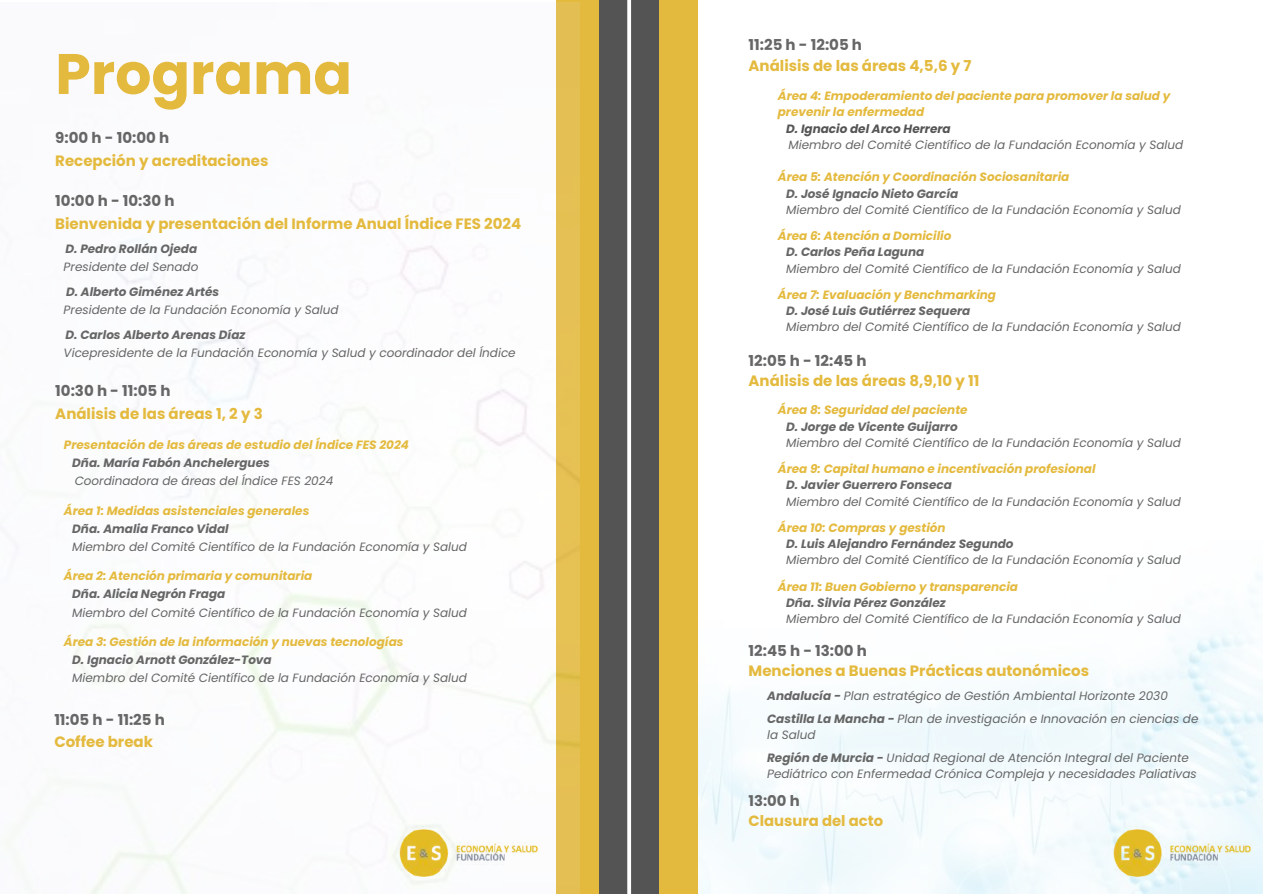
<style>
.page{position:relative;width:1263px;height:894px;background:#fff}
.page>*{position:absolute;margin:0;border:0;box-sizing:border-box;transform-origin:0 0}
.t1{font:700 56.85px "Poppins";color:#e4ba3e}
.t2{font:700 15px "Poppins";color:#e4ba3e}
.t3{font:700 15px "Poppins";color:#666}
.t4{font:700 14.85px "Poppins";color:#e4ba3e}
.t5{font:700 14.85px "Poppins";color:#666}
.t6{font:italic 12px/22.5px "Poppins";color:#666}
.t7{font:italic 700 12px/16.2px "Poppins";color:#e4ba3e}
.t8{font:italic 700 12px "Poppins";color:#666}
.t9{font:italic 700 12px "Poppins";color:#545454}
.s1{font-weight:700}
</style>
<div class="page">
<img style="left:698px;top:575px;width:565px;height:318px">
<div style="left:557px;top:0;width:141px;height:893px;background:#e4ba3e"></div>
<div style="left:599px;top:0;width:59px;height:893px;background:#545454"></div>
<svg style="left:627px;top:0;width:5px;height:893px"></svg>
<img style="left:7px;top:3px;width:572px;height:890px">
<img style="left:1108px;top:819px;width:145px;height:66px">
<img style="left:395px;top:819px;width:145px;height:66px">
<h1 class="t1" style="left:55px;top:34px;width:298px">Programa</h1>
<p class="t3" style="left:55px;top:127px;width:115px">9:00 h - 10:00 h</p>
<p class="t2" style="left:55px;top:150px;width:215px">Recepción y acreditaciones</p>
<p class="t3" style="left:55px;top:191px;width:121px">10:00 h - 10:30 h</p>
<p class="t2" style="left:55px;top:213px;width:467px">Bienvenida y presentación del Informe Anual Índice FES 2024</p>
<p class="t8" style="left:65px;top:240px;width:133px">D. Pedro Rollán Ojeda</p>
<p class="t6" style="left:64px;top:255px;width:136px">Presidente del Senado</p>
<p class="t8" style="left:66px;top:283px;width:155px">D. Alberto Giménez Artés</p>
<p class="t6" style="left:64px;top:298px;width:276px">Presidente de la Fundación Economía y Salud</p>
<p class="t8" style="left:65px;top:326px;width:182px">D. Carlos Alberto Arenas Díaz</p>
<p class="t6" style="left:64px;top:341px;width:454px">Vicepresidente de la Fundación Economía y Salud y coordinador del Índice</p>
<p class="t3" style="left:55px;top:380px;width:117px">10:30 h - 11:05 h</p>
<p class="t2" style="left:55px;top:403px;width:209px">Análisis de las áreas 1, 2 y 3</p>
<p class="t7" style="left:64px;top:436px;width:347px">Presentación de las áreas de estudio del Índice FES 2024</p>
<p class="t8" style="left:72px;top:454px;width:199px">Dña. María Fabón Anchelergues</p>
<p class="t6" style="left:75px;top:469px;width:260px">Coordinadora de áreas del Índice FES 2024</p>
<p class="t7" style="left:64px;top:502px;width:247px">Área 1: Medidas asistenciales generales</p>
<p class="t8" style="left:72px;top:520px;width:158px">Dña. Amalia Franco Vidal</p>
<p class="t6" style="left:72px;top:535px;width:396px">Miembro del Comité Científico de la Fundación Economía y Salud</p>
<p class="t7" style="left:64px;top:568px;width:250px">Área 2: Atención primaria y comunitaria</p>
<p class="t8" style="left:72px;top:585px;width:155px">Dña. Alicia Negrón Fraga</p>
<p class="t6" style="left:72px;top:601px;width:396px">Miembro del Comité Científico de la Fundación Economía y Salud</p>
<p class="t7" style="left:64px;top:633px;width:341px">Área 3: Gestión de la información y nuevas tecnologías</p>
<p class="t8" style="left:72px;top:651px;width:201px">D. Ignacio Arnott González-Tova</p>
<p class="t6" style="left:72px;top:666px;width:396px">Miembro del Comité Científico de la Fundación Economía y Salud</p>
<p class="t3" style="left:54px;top:708px;width:112px">11:05 h - 11:25 h</p>
<p class="t2" style="left:54px;top:731px;width:100px">Coffee break</p>
<p class="t3" style="left:749px;top:34px;width:115px">11:25 h - 12:05 h</p>
<p class="t2" style="left:749px;top:55px;width:224px">Análisis de las áreas 4,5,6 y 7</p>
<p class="t7" style="left:778px;top:88px;width:394px">Área 4: Empoderamiento del paciente para promover la salud y prevenir la enfermedad</p>
<p class="t9" style="left:786px;top:120px;width:166px">D. Ignacio del Arco Herrera</p>
<p class="t6" style="left:788px;top:133px;width:396px">Miembro del Comité Científico de la Fundación Economía y Salud</p>
<p class="t7" style="left:778px;top:169px;width:293px">Área 5: Atención y Coordinación Sociosanitaria</p>
<p class="t8" style="left:786px;top:185px;width:174px">D. José Ignacio Nieto García</p>
<p class="t6" style="left:786px;top:198px;width:396px">Miembro del Comité Científico de la Fundación Economía y Salud</p>
<p class="t7" style="left:778px;top:228px;width:175px">Área 6: Atención a Domicilio</p>
<p class="t8" style="left:786px;top:244px;width:140px">D. Carlos Peña Laguna</p>
<p class="t6" style="left:786px;top:257px;width:396px">Miembro del Comité Científico de la Fundación Economía y Salud</p>
<p class="t7" style="left:778px;top:286px;width:220px">Área 7: Evaluación y Benchmarking</p>
<p class="t8" style="left:786px;top:302px;width:186px">D. José Luis Gutiérrez Sequera</p>
<p class="t6" style="left:786px;top:316px;width:396px">Miembro del Comité Científico de la Fundación Economía y Salud</p>
<p class="t3" style="left:749px;top:350px;width:119px">12:05 h - 12:45 h</p>
<p class="t2" style="left:749px;top:370px;width:232px">Análisis de las áreas 8,9,10 y 11</p>
<p class="t7" style="left:778px;top:402px;width:191px">Área 8: Seguridad del paciente</p>
<p class="t8" style="left:786px;top:418px;width:173px">D. Jorge de Vicente Guijarro</p>
<p class="t6" style="left:786px;top:431px;width:396px">Miembro del Comité Científico de la Fundación Economía y Salud</p>
<p class="t7" style="left:778px;top:460px;width:319px">Área 9: Capital humano e incentivación profesional</p>
<p class="t8" style="left:786px;top:476px;width:167px">D. Javier Guerrero Fonseca</p>
<p class="t6" style="left:786px;top:490px;width:396px">Miembro del Comité Científico de la Fundación Economía y Salud</p>
<p class="t7" style="left:778px;top:519px;width:169px">Área 10: Compras y gestión</p>
<p class="t8" style="left:786px;top:535px;width:229px">D. Luis Alejandro Fernández Segundo</p>
<p class="t6" style="left:786px;top:549px;width:396px">Miembro del Comité Científico de la Fundación Economía y Salud</p>
<p class="t7" style="left:778px;top:578px;width:242px">Área 11: Buen Gobierno y transparencia</p>
<p class="t8" style="left:786px;top:594px;width:161px">Dña. Silvia Pérez González</p>
<p class="t6" style="left:786px;top:607px;width:396px">Miembro del Comité Científico de la Fundación Economía y Salud</p>
<p class="t3" style="left:749px;top:640px;width:120px">12:45 h - 13:00 h</p>
<p class="t2" style="left:749px;top:660px;width:342px">Menciones a Buenas Prácticas autonómicos</p>
<p class="t6" style="left:767px;top:684px;width:433px"><span class="s1">Andalucía -</span> Plan estratégico de Gestión Ambiental Horizonte 2030<br><span class="s1">Castilla La Mancha -</span> Plan de investigación e Innovación en ciencias de</p>
<p class="t6" style="left:767px;top:723px;width:423px">la Salud<br><span class="s1">Región de Murcia -</span> Unidad Regional de Atención Integral del Paciente</p>
<p class="t6" style="left:767px;top:762px;width:431px">Pediátrico con Enfermedad Crónica Compleja y necesidades Paliativas</p>
<p class="t5" style="left:749px;top:790px;width:53px">13:00 h</p>
<p class="t4" style="left:749px;top:810px;width:136px">Clausura del acto</p>
</div>
